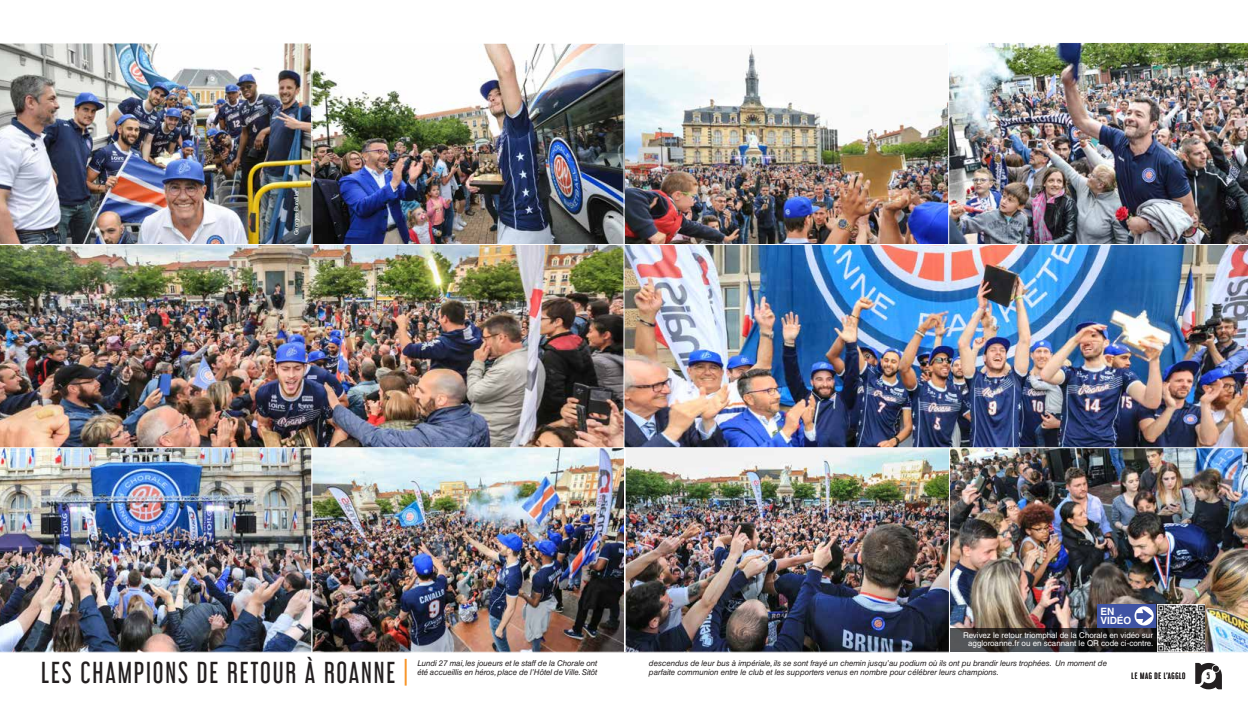
<style>
.page{position:relative;width:1248px;height:709px;background:#fff}
.page>*{position:absolute;margin:0;border:0;box-sizing:border-box;transform-origin:0 0}
.t1{font:26.6px "Libel Suit Rg";letter-spacing:.07em;color:#231f20}
.TEXTE_COURANT{font:700 10.1px "Helvetica LT Std";letter-spacing:-.01em;color:#fff}
.t2{font:italic 8px/9px "Helvetica LT Std";letter-spacing:-.01em;color:#231f20}
.ENCART_PHOTO_TEXTE{font:8px "Helvetica LT Std";color:#fff}
.t3{font:8px "Libel Suit Rg";letter-spacing:.08em;color:#231f20}
.CREDITS{font:6px "Helvetica LT Std";letter-spacing:-.01em;color:#fff}
</style>
<div class="page">
<img style="left:0;top:448px;width:311px;height:204px">
<svg style="left:1195px;top:663px;width:26px;height:26px"></svg>
<img style="left:0;top:43px;width:311px;height:201px">
<img style="left:945px;top:43px;width:302px;height:201px">
<img style="left:625px;top:46px;width:322px;height:197px">
<div style="left:623px;top:42px;width:326px;height:203px;border:1px solid #fff"></div>
<hr style="left:404px;top:659px;width:2px;height:26px;background:#f7972d">
<img style="left:313px;top:448px;width:310px;height:202px">
<img style="left:313px;top:45px;width:309px;height:199px">
<div style="left:311px;top:43px;width:313px;height:205px;border:1px solid #fff"></div>
<img style="left:626px;top:448px;width:321px;height:202px">
<img style="left:948px;top:448px;width:299px;height:204px">
<img style="left:0;top:244px;width:623px;height:204px">
<img style="left:623px;top:244px;width:624px;height:204px">
<img style="left:1157px;top:604px;width:47px;height:47px">
<div style="left:1097px;top:604px;width:59px;height:24px;background:#3f53a3"></div>
<svg style="left:1134px;top:606px;width:19px;height:19px"></svg>
<svg style="left:1136px;top:609px;width:15px;height:14px"></svg>
<svg style="left:949px;top:628px;width:207px;height:23px"></svg>
<p class="CREDITS" style="left:293px;top:235px;width:47px;rotate:-90deg">Georges Burellier</p>
<p class="t1" style="left:41px;top:650px;width:355px">LES CHAMPIONS DE RETOUR À ROANNE</p>
<p class="TEXTE_COURANT" style="left:1100px;top:605px;width:15px">EN</p>
<p class="TEXTE_COURANT" style="left:1100px;top:614px;width:32px">VIDÉO</p>
<p class="ENCART_PHOTO_TEXTE" style="left:962px;top:630px;width:191px">Revivez le retour triomphal de la Chorale en vidéo sur</p>
<p class="ENCART_PHOTO_TEXTE" style="left:968px;top:638px;width:187px">aggloroanne.fr ou en scannant le QR code ci-contre.</p>
<p class="t2" style="left:417px;top:659px;width:182px">Lundi 27 mai, les joueurs et le staff de la Chorale ont été accueillis en héros, place de l’Hôtel de Ville. Sitôt</p>
<p class="t2" style="left:649px;top:659px;width:459px">descendus de leur bus à impériale, ils se sont frayé un chemin jusqu’au podium où ils ont pu brandir leurs trophées. Un moment de parfaite communion entre le club et les supporters venus en nombre pour célébrer leurs champions.</p>
<p class="t3" style="left:1131px;top:669px;width:55px">LE MAG DE L’AGGLO</p>
<p class="t3" style="left:1206px;top:669px;width:5px">5</p>
</div>
